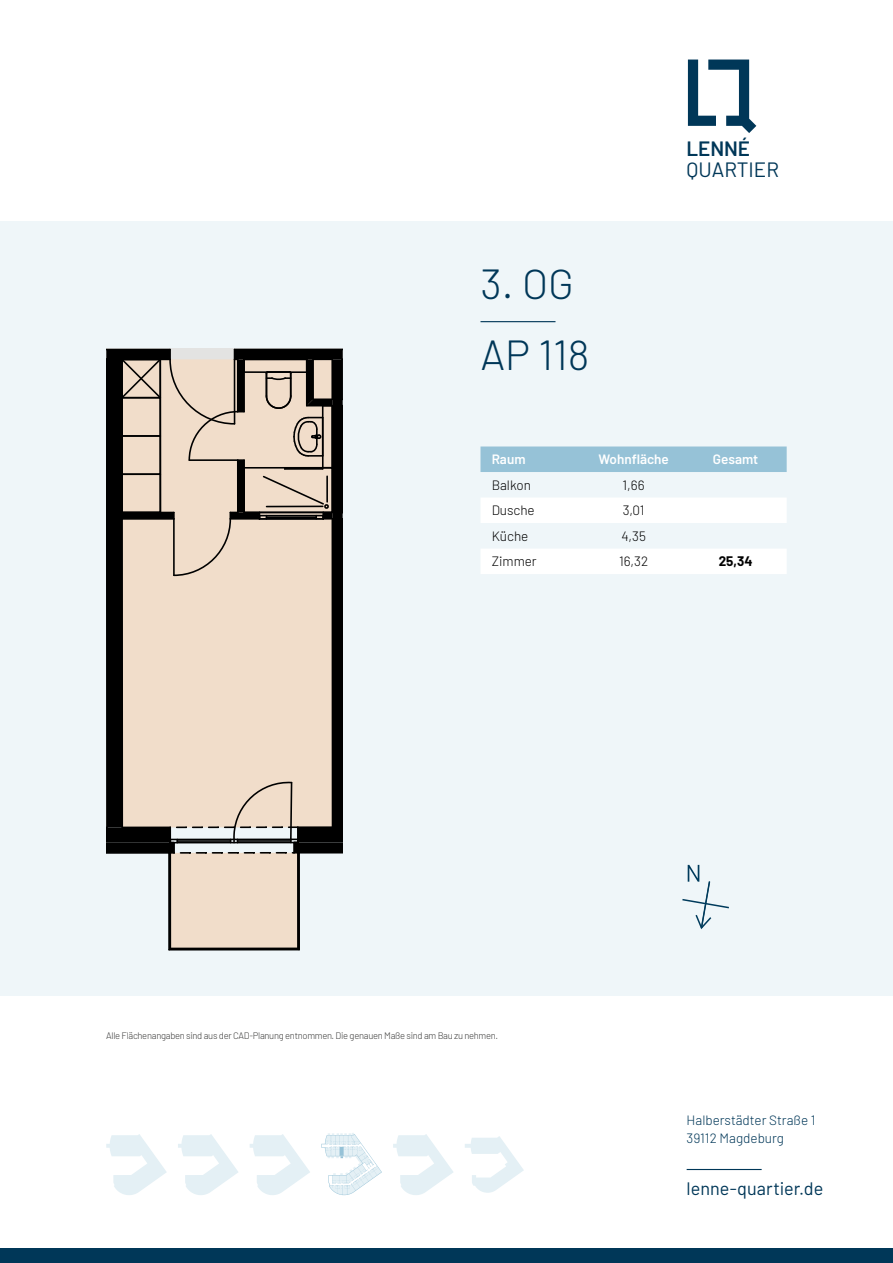
<style>
.page{position:relative;width:893px;height:1263px;background:#fff}
.page>*{position:absolute;margin:0;border:0;box-sizing:border-box;transform-origin:0 0}
.t1{font:300 42px "Barlow";color:#003758}
.t2{font:20.7px "Barlow";color:#003758}
.t3{font:600 20.7px "Barlow";letter-spacing:-.01em;color:#003758}
.t4{font:18px "Barlow";color:#003758}
.t5{font:300 13.5px "Barlow";color:#000}
.t6{font:300 13.5px/18px "Barlow";color:#003758}
.t7{font:600 13.5px "Barlow";color:#fff}
.t8{font:700 13.5px "Barlow";color:#000}
.t9{font:300 9.45px "Barlow";letter-spacing:-.03em;color:#3c3c3b}
</style>
<div class="page">
<svg style="left:688px;top:60px;width:68px;height:73px"></svg>
<div style="left:0;top:1248px;width:893px;height:15px;background:#003758"></div>
<hr style="left:687px;top:1169px;width:75px;height:1px;background:#003758">
<svg style="left:106px;top:1134px;width:61px;height:61px"></svg>
<svg style="left:178px;top:1134px;width:60px;height:61px"></svg>
<svg style="left:250px;top:1134px;width:60px;height:61px"></svg>
<svg style="left:393px;top:1134px;width:60px;height:61px"></svg>
<svg style="left:465px;top:1136px;width:59px;height:57px"></svg>
<div style="left:0;top:221px;width:893px;height:775px;background:#eff6f9"></div>
<svg style="left:321px;top:1133px;width:61px;height:62px"></svg>
<hr style="left:480px;top:321px;width:75px;height:1px;background:#003758">
<div style="left:480px;top:446px;width:307px;height:26px;background:#96c2d7"></div>
<svg style="left:481px;top:498px;width:306px;height:76px"></svg>
<div style="left:122px;top:359px;width:210px;height:468px;background:#f1ddca"></div>
<div style="left:234px;top:349px;width:109px;height:10px;background:#000"></div>
<div style="left:332px;top:359px;width:10px;height:468px;background:#000"></div>
<hr style="left:341px;top:519px;width:2px;height:308px;background:#000">
<hr style="left:341px;top:359px;width:2px;height:40px;background:#000">
<div style="left:107px;top:359px;width:15px;height:468px;background:#000"></div>
<hr style="left:121px;top:359px;width:2px;height:468px;background:#000">
<hr style="left:106px;top:359px;width:2px;height:468px;background:#000">
<hr style="left:341px;top:406px;width:2px;height:62px;background:#000">
<svg style="left:342px;top:468px;width:1px;height:51px"></svg>
<svg style="left:106px;top:349px;width:226px;height:228px"></svg>
<svg style="left:106px;top:781px;width:237px;height:169px"></svg>
<svg style="left:682px;top:865px;width:47px;height:65px"></svg>
<h1 class="t1" style="left:480px;top:254px;width:95px">3. OG</h1>
<h1 class="t1" style="left:480px;top:324px;width:111px">AP 118</h1>
<h2 class="t3" style="left:687px;top:133px;width:65px">LENNÉ</h2>
<h2 class="t2" style="left:687px;top:155px;width:94px">QUARTIER</h2>
<h3 class="t7" style="left:492px;top:449px;width:35px">Raum</h3>
<h3 class="t7" style="left:598px;top:449px;width:72px">Wohnfläche</h3>
<h3 class="t7" style="left:713px;top:449px;width:47px">Gesamt</h3>
<h3 class="t5" style="left:492px;top:475px;width:41px">Balkon</h3>
<h3 class="t5" style="left:623px;top:475px;width:24px">1,66</h3>
<h3 class="t5" style="left:492px;top:501px;width:45px">Dusche</h3>
<h3 class="t5" style="left:623px;top:501px;width:23px">3,01</h3>
<h3 class="t5" style="left:492px;top:526px;width:38px">Küche</h3>
<h3 class="t5" style="left:621px;top:526px;width:26px">4,35</h3>
<h3 class="t5" style="left:492px;top:552px;width:47px">Zimmer</h3>
<h3 class="t5" style="left:619px;top:552px;width:31px">16,32</h3>
<h3 class="t8" style="left:719px;top:551px;width:35px">25,34</h3>
<p class="t9" style="left:106px;top:1028px;width:393px">Alle Flächenangaben sind aus der CAD-Planung entnommen. Die genauen Maße sind am Bau zu nehmen.</p>
<h3 class="t6" style="left:687px;top:1110px;width:131px">Halberstädter Straße 1<br>39112 Magdeburg</h3>
<h3 class="t4" style="left:687px;top:1176px;width:138px">lenne-quartier.de</h3>
</div>
